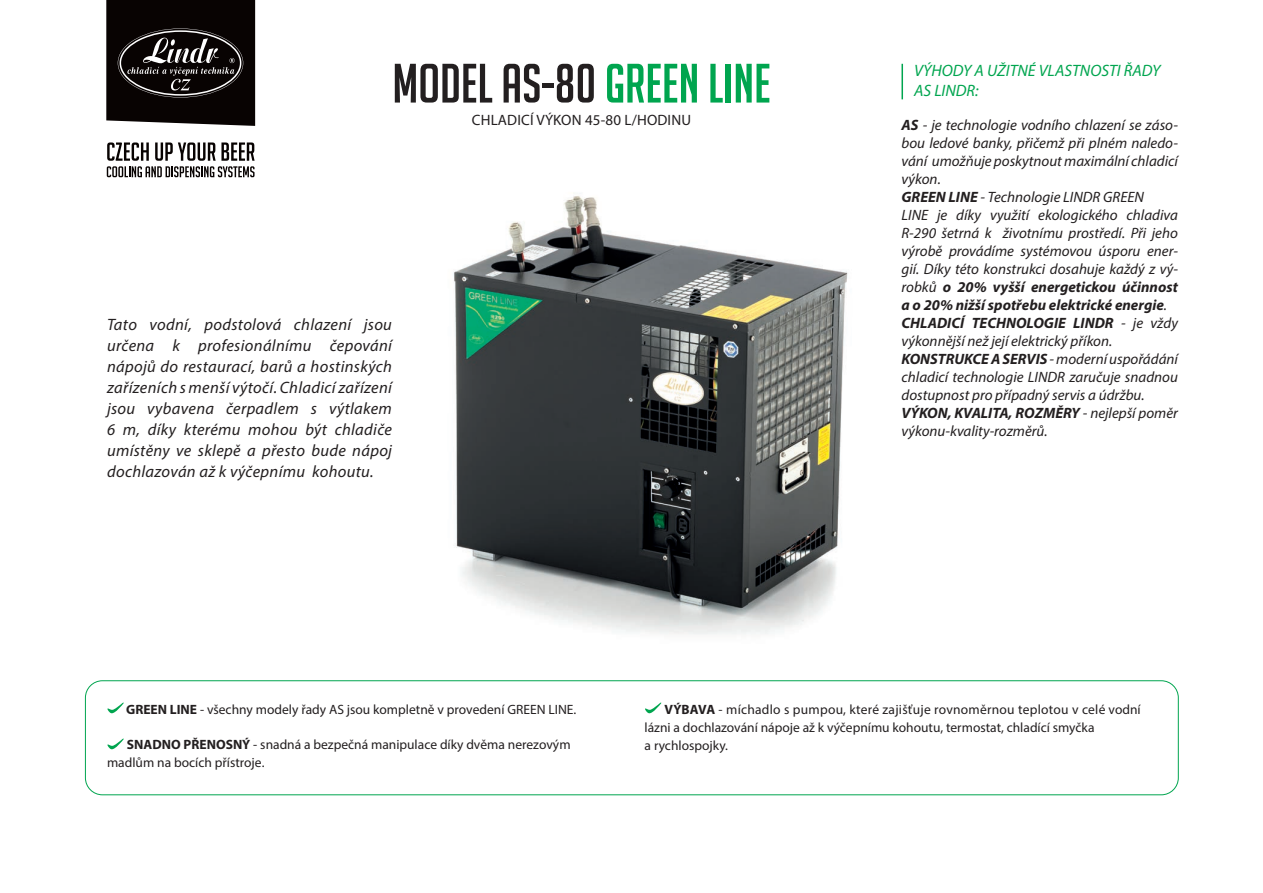
<style>
.page{position:relative;width:1263px;height:893px;background:#fff}
.page>*{position:absolute;margin:0;border:0;box-sizing:border-box;transform-origin:0 0}
.t1{font:54px "Big Noodle Titling";color:#231f20}
.t2{font:italic 16.5px/21px "Myriad Pro";letter-spacing:.02em;color:#231f20;text-align:justify}
.t3{font:italic 16.5px/19.5px "Myriad Pro";color:#00a54f}
.t4{font:italic 15px/18px "Myriad Pro";color:#231f20}
.t5{font:15px "Myriad Pro";letter-spacing:.01em;color:#231f20}
.t6{font:13.5px/18px "Myriad Pro";color:#231f20}
.s1{color:#00a54f}
.s2{font-weight:700}
</style>
<div class="page">
<svg style="left:106px;top:0;width:149px;height:126px;background:#201c1b"></svg>
<svg style="left:107px;top:142px;width:148px;height:35px"></svg>
<hr style="left:901px;top:64px;width:2px;height:35px;background:#00a54f">
<svg style="left:107px;top:702px;width:17px;height:11px"></svg>
<svg style="left:107px;top:738px;width:17px;height:11px"></svg>
<svg style="left:645px;top:702px;width:17px;height:11px"></svg>
<div style="left:85px;top:680px;width:1094px;height:115px;border:1px solid #00a54f;border-radius:17px"></div>
<img style="left:453px;top:196px;width:395px;height:439px">
<h1 class="t1" style="left:392px;top:54px;width:380px">MODEL AS-80 <span class="s1">GREEN LINE</span></h1>
<p class="t5" style="left:472px;top:111px;width:221px">CHLADICÍ VÝKON 45-80 L/HODINU</p>
<p class="t2" style="left:107px;top:314px;width:286px">Tato vodní, podstolová chlazení jsou určena k profesionálnímu čepování nápojů do restaurací, barů a hostinských zařízeních s menší výtočí. Chladicí zařízení jsou vybavena čerpadlem s výtlakem 6 m, díky kterému mohou být chladiče umístěny ve sklepě a přesto bude nápoj dochlazován až k výčepnímu kohoutu.</p>
<p class="t3" style="left:914px;top:61px;width:248px">VÝHODY A UŽITNÉ VLASTNOSTI ŘADY<br>AS LINDR:</p>
<p class="t4" style="left:901px;top:116px;width:278px"><span class="s2">AS</span> - je technologie vodního chlazení se záso&shy;bou ledové banky, přičemž při plném naledo&shy;vání umožňuje poskytnout maximální chladicí výkon.<br><span class="s2">GREEN LINE</span> - Technologie LINDR GREEN<br>LINE je díky využití ekologického chladiva R-290 šetrná k životnímu prostředí. Při jeho výrobě provádíme systémovou úsporu ener&shy;gií. Díky této konstrukci dosahuje každý z vý&shy;robků <span class="s2">o 20% vyšší energetickou účinnost a o 20% nižší spotřebu elektrické energie</span>.<br><span class="s2">CHLADICÍ TECHNOLOGIE LINDR</span> - je vždy výkonnější než její elektrický příkon.<br><span class="s2">KONSTRUKCE A SERVIS</span> - moderní uspořádání chladicí technologie LINDR zaručuje snadnou dostupnost pro případný servis a údržbu.<br><span class="s2">VÝKON, KVALITA, ROZMĚRY</span> - nejlepší poměr výkonu-kvality-rozměrů.</p>
<p class="t6" style="left:126px;top:700px;width:452px"><span class="s2">GREEN LINE</span> - všechny modely řady AS jsou kompletně v provedení GREEN LINE.</p>
<p class="t6" style="left:107px;top:735px;width:465px;text-indent:20px"><span class="s2">SNADNO PŘENOSNÝ</span> - snadná a bezpečná manipulace díky dvěma nerezovým madlům na bocích přístroje.</p>
<p class="t6" style="left:645px;top:700px;width:498px;text-indent:20px"><span class="s2">VÝBAVA</span> - míchadlo s pumpou, které zajišťuje rovnoměrnou teplotou v celé vodní lázni a dochlazování nápoje až k výčepnímu kohoutu, termostat, chladící smyčka<br>a rychlospojky.</p>
</div>
